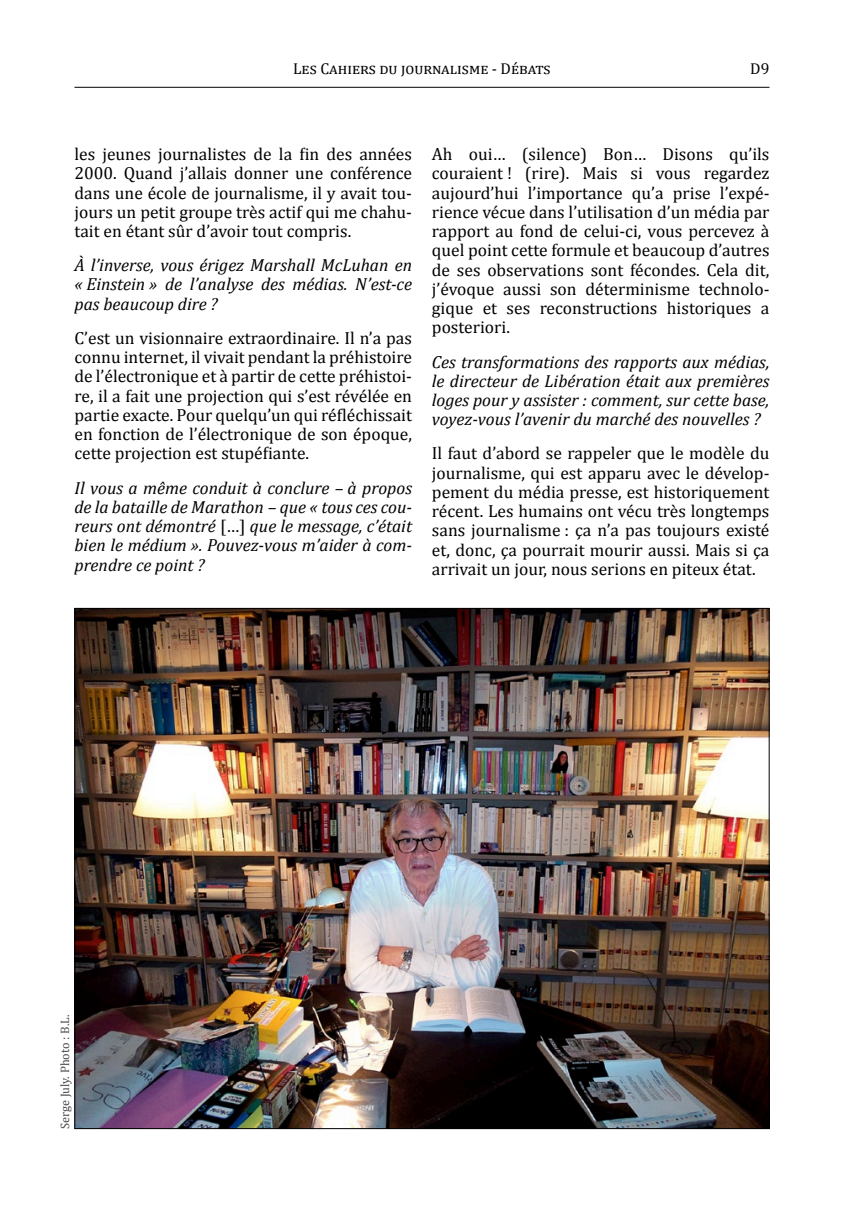
<style>
.page{position:relative;width:844px;height:1211px;background:#fff}
.page>*{position:absolute;margin:0;border:0;box-sizing:border-box;transform-origin:0 0}
.t1{font:17.5px/19.2px "Cambria";color:#000;text-align:justify}
.t2{font:italic 17.5px/19.2px "Cambria";color:#000;text-align:justify}
.t3{font:15.75px "Cambria";letter-spacing:.01em;color:#000}
.t4{font:12.25px "Cambria";color:#49494c}
.s1{font-style:normal}
</style>
<div class="page">
<hr style="left:74px;top:87px;width:695px;height:1px;background:#000">
<img style="left:76px;top:610px;width:691px;height:516px">
<p class="t3" style="left:293px;top:60px;width:259px">Les Cahiers du journalisme - Débats</p>
<p class="t3" style="left:750px;top:60px;width:12px">D</p>
<p class="t1" style="left:74px;top:144px;width:339px">les jeunes journalistes de la fin des années 2000. Quand j’allais donner une conférence dans une école de journalisme, il y avait tou-- jours un petit groupe très actif qui me chahu-- tait en étant sûr d’avoir tout compris.</p>
<p class="t2" style="left:74px;top:255px;width:339px">À l’inverse, vous érigez Marshall McLuhan en « Einstein » de l’analyse des médias. N’est-ce pas beaucoup dire ?</p>
<p class="t1" style="left:74px;top:328px;width:339px">C’est un visionnaire extraordinaire. Il n’a pas connu internet, il vivait pendant la préhistoire de l’électronique et à partir de cette préhistoi-- re, il a fait une projection qui s’est révélée en partie exacte. Pour quelqu’un qui réfléchissait en fonction de l’électronique de son époque, cette projection est stupéfiante.</p>
<p class="t2" style="left:74px;top:477px;width:339px">Il vous a même conduit à conclure – à propos de la bataille de Marathon – que « tous ces cou&shy;reurs ont démontré <span class="s1">[…]</span> que le message, c’était bien le médium ». Pouvez-vous m’aider à com&shy;prendre ce point ?</p>
<p class="t1" style="left:432px;top:144px;width:339px">Ah oui… (silence) Bon… Disons qu’ils couraient ! (rire). Mais si vous regardez aujourd’hui l’importance qu’a prise l’expé-- rience vécue dans l’utilisation d’un média par rapport au fond de celui-ci, vous percevez à quel point cette formule et beaucoup d’autres de ses observations sont fécondes. Cela dit, j’évoque aussi son déterminisme technolo-- gique et ses reconstructions historiques a posteriori.</p>
<p class="t2" style="left:432px;top:351px;width:339px">Ces transformations des rapports aux médias, le directeur de Libération était aux premières loges pour y assister : comment, sur cette base, voyez-vous l’avenir du marché des nouvelles ?</p>
<p class="t1" style="left:432px;top:444px;width:339px">Il faut d’abord se rappeler que le modèle du journalisme, qui est apparu avec le dévelop-- pement du média presse, est historiquement récent. Les humains ont vécu très longtemps sans journalisme : ça n’a pas toujours existé et, donc, ça pourrait mourir aussi. Mais si ça arrivait un jour, nous serions en piteux état.</p>
<p class="t4" style="left:58px;top:1129px;width:116px;rotate:-90deg">Serge July. Photo : B.L.</p>
</div>
